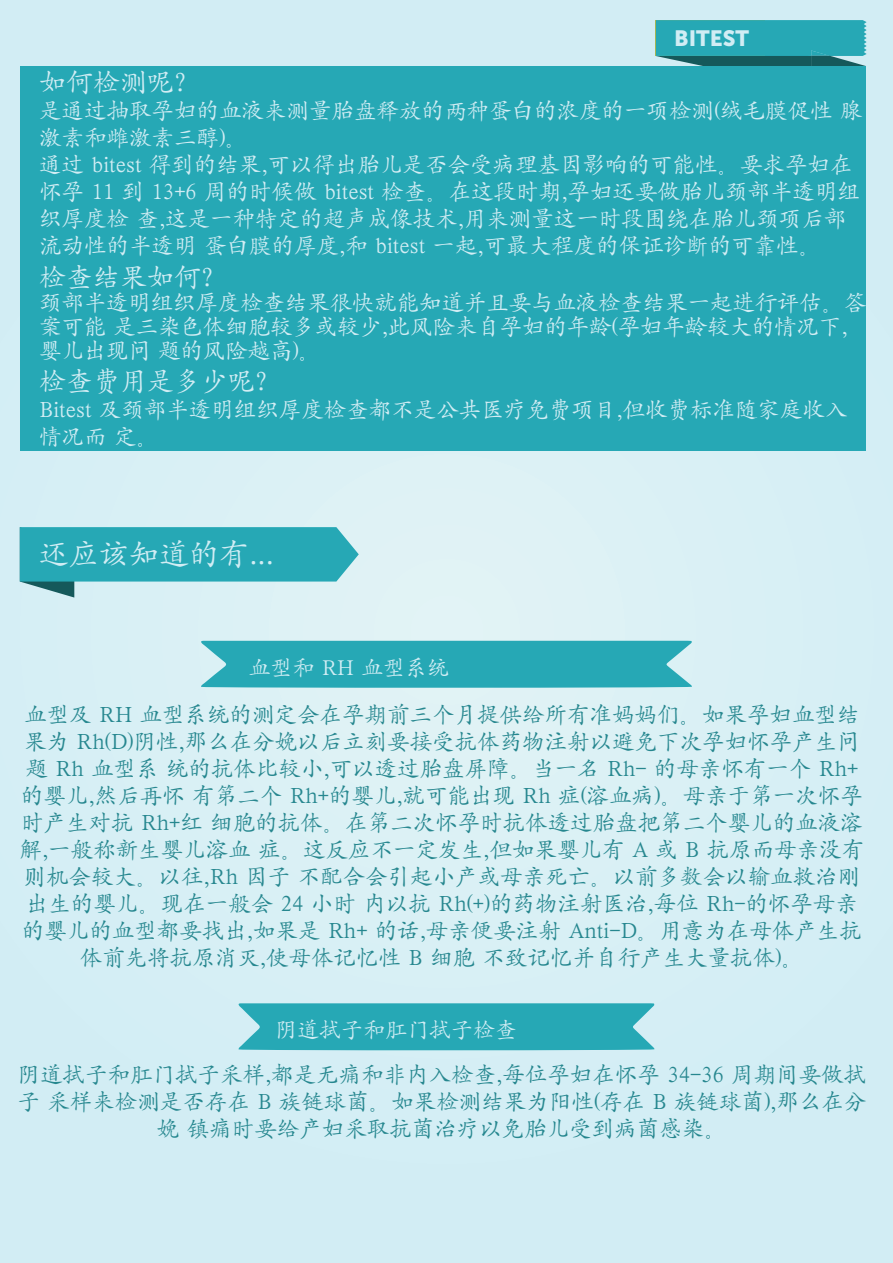
<style>
.page{position:relative;width:893px;height:1263px;background:#d6eff5}
.page>*{position:absolute;margin:0;border:0;box-sizing:border-box;transform-origin:0 0}
.t1{font:30px "SIL Kai Reg Jian";color:#d1edf4}
.t2{font:27px "SIL Kai Reg Jian";color:#d2edf4}
.t3{font:22.5px/27px "SIL Kai Reg Jian";color:#26878f;text-align:center}
.t4{font:22.5px/27px "SIL Kai Reg Jian";color:#d2edf4}
.t5{font:22.05px "SIL Kai Reg Jian";color:#d1edf4}
.t6{font:22.05px "Museo Sans 900";color:#d1edf4}
</style>
<div class="page">
<svg style="left:656px;top:20px;width:211px;height:46px;background:#2c9da8"></svg>
<div style="left:20px;top:66px;width:846px;height:385px;background:#26a8b5"></div>
<svg style="left:20px;top:527px;width:339px;height:70px"></svg>
<svg style="left:239px;top:1003px;width:416px;height:48px;background:#32adb9"></svg>
<svg style="left:201px;top:641px;width:491px;height:47px;background:#30acb8"></svg>
<p class="t6" style="left:674px;top:26px;width:76px">BITEST</p>
<p class="t2" style="left:39px;top:64px;width:148px">如何检测呢?</p>
<p class="t4" style="left:39px;top:96px;width:825px">是通过抽取孕妇的血液来测量胎盘释放的两种蛋白的浓度的一项检测(绒毛膜促性 腺激素和雌激素三醇)。<br>通过 bitest 得到的结果,可以得出胎儿是否会受病理基因影响的可能性。要求孕妇在怀孕 11 到 13+6 周的时候做 bitest 检查。在这段时期,孕妇还要做胎儿颈部半透明组织厚度检 查,这是一种特定的超声成像技术,用来测量这一时段围绕在胎儿颈项后部流动性的半透明 蛋白膜的厚度,和 bitest 一起,可最大程度的保证诊断的可靠性。</p>
<p class="t2" style="left:39px;top:259px;width:175px">检查结果如何?</p>
<p class="t4" style="left:39px;top:289px;width:829px;line-height:24px">颈部半透明组织厚度检查结果很快就能知道并且要与血液检查结果一起进行评估。答案可能 是三染色体细胞较多或较少,此风险来自孕妇的年龄(孕妇年龄较大的情况下,婴儿出现问 题的风险越高)。</p>
<p class="t2" style="left:39px;top:363px;width:229px">检查费用是多少呢?</p>
<p class="t4" style="left:39px;top:394px;width:810px">Bitest 及颈部半透明组织厚度检查都不是公共医疗免费项目,但收费标准随家庭收入情况而 定。</p>
<h1 class="t1" style="left:39px;top:534px;width:236px">还应该知道的有...</h1>
<p class="t5" style="left:249px;top:653px;width:202px">血型和 RH 血型系统</p>
<p class="t3" style="left:20px;top:699px;width:846px">血型及 RH 血型系统的测定会在孕期前三个月提供给所有准妈妈们。如果孕妇血型结果为 Rh(D)阴性,那么在分娩以后立刻要接受抗体药物注射以避免下次孕妇怀孕产生问题 Rh 血型系 统的抗体比较小,可以透过胎盘屏障。当一名 Rh- 的母亲怀有一个 Rh+的婴儿,然后再怀 有第二个 Rh+的婴儿,就可能出现 Rh 症(溶血病)。母亲于第一次怀孕时产生对抗 Rh+红 细胞的抗体。在第二次怀孕时抗体透过胎盘把第二个婴儿的血液溶解,一般称新生婴儿溶血 症。这反应不一定发生,但如果婴儿有 A 或 B 抗原而母亲没有则机会较大。以往,Rh 因子 不配合会引起小产或母亲死亡。以前多数会以输血救治刚出生的婴儿。现在一般会 24 小时 内以抗 Rh(+)的药物注射医治,每位 Rh-的怀孕母亲的婴儿的血型都要找出,如果是 Rh+ 的话,母亲便要注射 Anti-D。用意为在母体产生抗体前先将抗原消灭,使母体记忆性 B 细胞 不致记忆并自行产生大量抗体)。</p>
<p class="t5" style="left:275px;top:1015px;width:243px">阴道拭子和肛门拭子检查</p>
<p class="t3" style="left:18px;top:1059px;width:851px">阴道拭子和肛门拭子采样,都是无痛和非内入检查,每位孕妇在怀孕 34-36 周期间要做拭子 采样来检测是否存在 B 族链球菌。如果检测结果为阳性(存在 B 族链球菌),那么在分娩 镇痛时要给产妇采取抗菌治疗以免胎儿受到病菌感染。</p>
</div>
